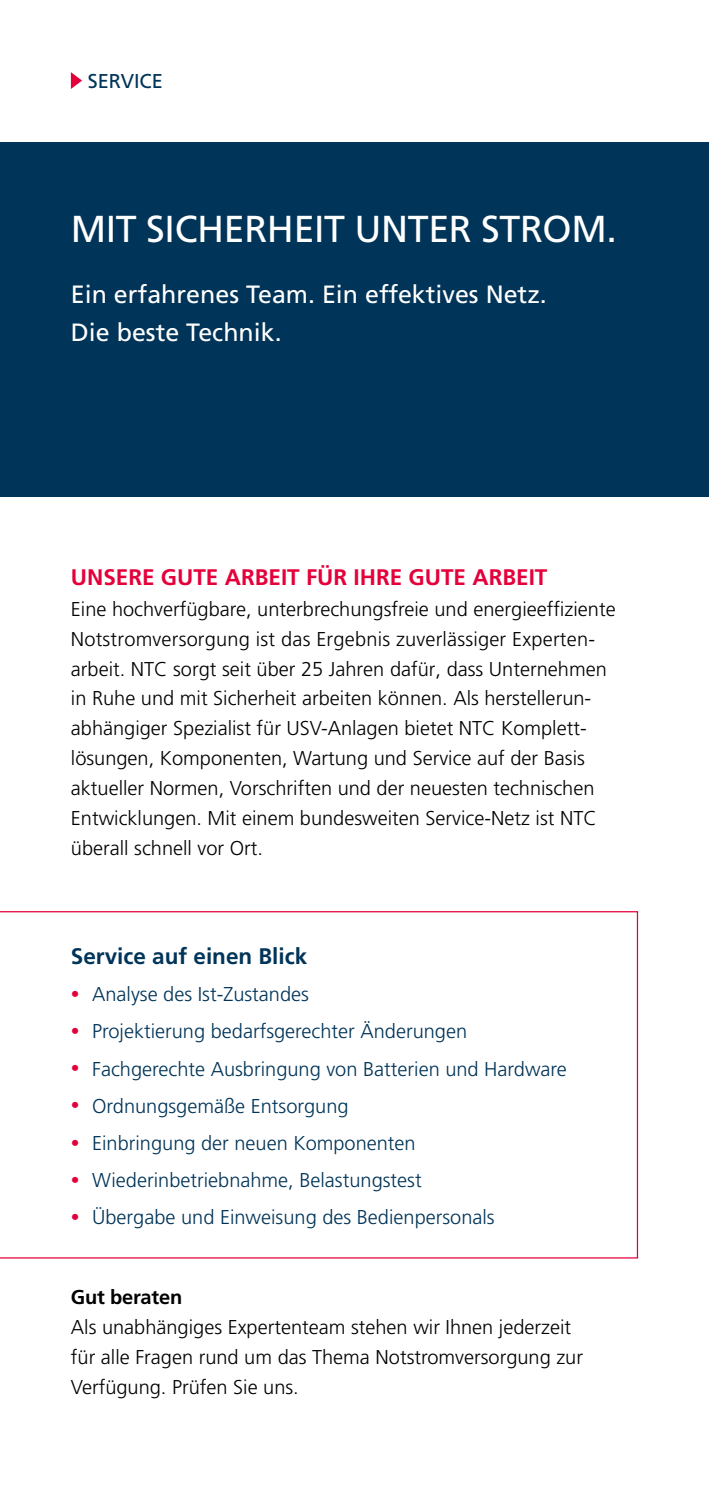
<style>
.page{position:relative;width:709px;height:1489px;background:#fff}
.page>*{position:absolute;margin:0;border:0;box-sizing:border-box;transform-origin:0 0}
.t1{font:37.5px "Frutiger";letter-spacing:-.01em;color:#fff}
.t2{font:25px/37.5px "Frutiger";color:#fff}
.t3{font:700 22.5px "Frutiger";color:#e4003a}
.t4{font:700 22.5px "Frutiger";color:#003458}
.t5{font:300 20px/29.8px "Frutiger";color:#000}
.t6{font:300 20px "Frutiger";color:#003458}
.t7{font:700 20px "Frutiger";letter-spacing:-.01em;color:#000}
.t8{font:20px "Frutiger";color:#003458}
.s1{font-size:17.5px;color:#e4003a}
</style>
<div class="page">
<hr style="left:708px;top:0;width:1px;height:1488px;background:#003458">
<div style="left:0;top:142px;width:709px;height:354px;background:#003458"></div>
<svg style="left:71px;top:72px;width:11px;height:17px"></svg>
<svg style="left:0;top:911px;width:638px;height:347px"></svg>
<p class="t8" style="left:88px;top:69px;width:77px">SERVICE</p>
<h1 class="t1" style="left:71px;top:207px;width:547px">MIT SICHERHEIT UNTER STROM.</h1>
<p class="t2" style="left:71px;top:275px;width:477px">Ein erfahrenes Team. Ein effektives Netz.<br>Die beste Technik.</p>
<p class="t3" style="left:71px;top:563px;width:478px">UNSERE GUTE ARBEIT FÜR IHRE GUTE ARBEIT</p>
<p class="t5" style="left:71px;top:594px;width:546px">Eine hochverfügbare, unterbrechungsfreie und energieeffiziente Notstromversorgung ist das Ergebnis zuverlässiger Experten&shy;arbeit. NTC sorgt seit über 25 Jahren dafür, dass Unternehmen in Ruhe und mit Sicherheit arbeiten können. Als herstellerun&shy;abhängiger Spezialist für USV-Anlagen bietet NTC Komplett&shy;lösungen, Komponenten, Wartung und Service auf der Basis aktueller Normen, Vorschriften und der neuesten technischen Entwicklungen. Mit einem bundesweiten Service-Netz ist NTC überall schnell vor Ort.</p>
<p class="t4" style="left:71px;top:943px;width:238px">Service auf einen Blick</p>
<p class="t6" style="left:71px;top:983px;width:239px"><span class="s1">•</span> Analyse des Ist-Zustandes</p>
<p class="t6" style="left:71px;top:1020px;width:398px"><span class="s1">•</span> Projektierung bedarfsgerechter Änderungen</p>
<p class="t6" style="left:71px;top:1057px;width:497px"><span class="s1">•</span> Fachgerechte Ausbringung von Batterien und Hardware</p>
<p class="t6" style="left:71px;top:1094px;width:279px"><span class="s1">•</span> Ordnungsgemäße Entsorgung</p>
<p class="t6" style="left:71px;top:1131px;width:346px"><span class="s1">•</span> Einbringung der neuen Komponenten</p>
<p class="t6" style="left:71px;top:1168px;width:352px"><span class="s1">•</span> Wiederinbetriebnahme, Belastungstest</p>
<p class="t6" style="left:71px;top:1205px;width:425px"><span class="s1">•</span> Übergabe und Einweisung des Bedienpersonals</p>
<p class="t7" style="left:71px;top:1285px;width:113px">Gut beraten</p>
<p class="t5" style="left:71px;top:1312px;width:513px">Als unabhängiges Expertenteam stehen wir Ihnen jederzeit für alle Fragen rund um das Thema Notstromversorgung zur<br>Verfügung. Prüfen Sie uns.</p>
</div>
